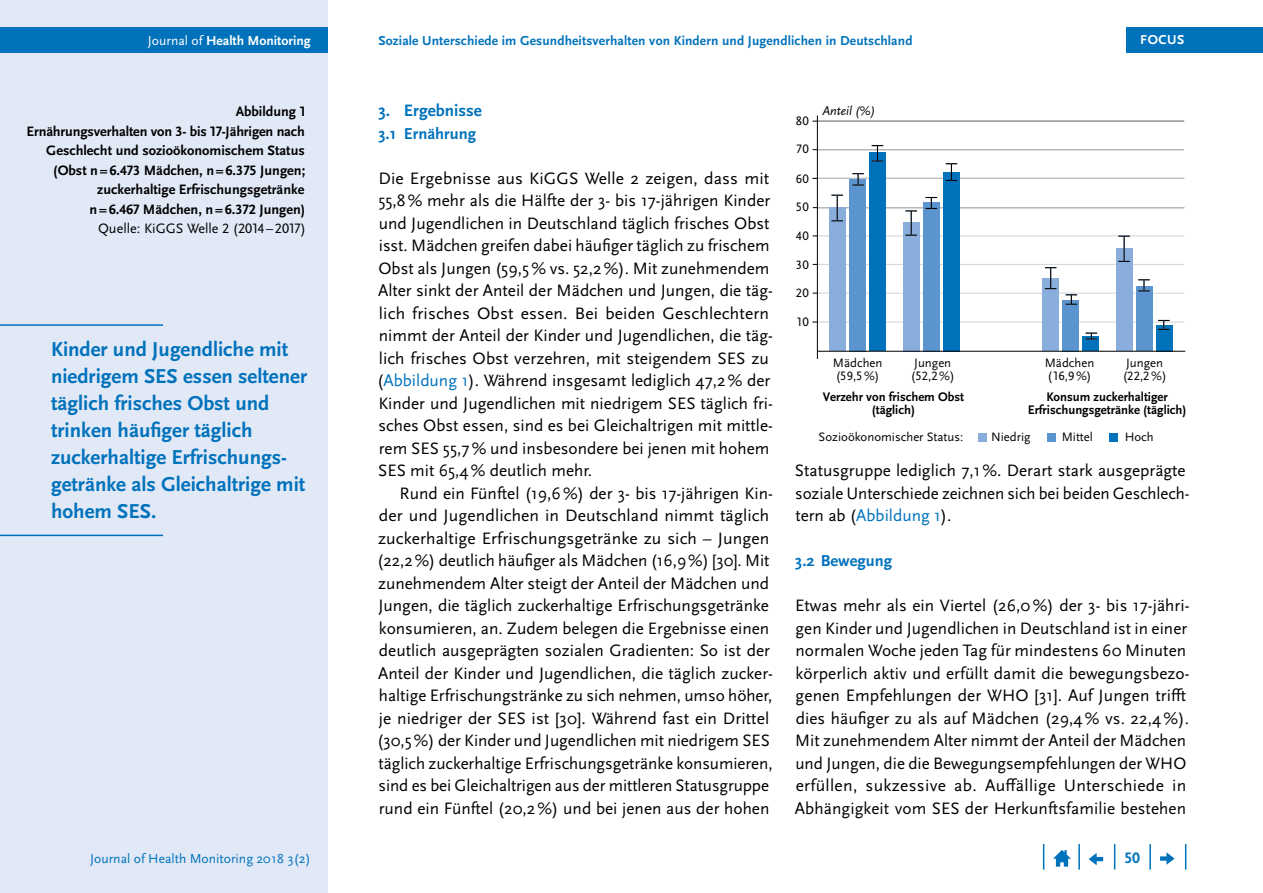
<style>
.page{position:relative;width:1263px;height:893px;background:#fff}
.page>*{position:absolute;margin:0;border:0;box-sizing:border-box;transform-origin:0 0}
.t1{font:700 21px/27px "Scala Sans Pro";color:#0072bc}
.Copy{font:17.25px/22.5px "Scala Sans Pro";color:#000}
.Copy_Einzug{font:17.25px/22.5px "Scala Sans Pro";color:#000}
.t2{font:700 17.25px "Scala Sans Pro";color:#0072bc}
.t3{font:700 16.5px "Scala Sans Pro";color:#0072bc}
.t4{font:700 15.75px "Scala Sans Pro";color:#0072bc}
.t5{font:700 14.25px/19.5px "Scala Sans Pro";color:#000;text-align:right}
.t6{font:14.25px "Scala Sans Pro";color:#000}
.t7{font:13.65px "Scala Sans Pro";color:#0072bc}
.t8{font:700 13.65px "Scala Sans Pro";color:#fff}
.t9{font:700 13.5px "Scala Sans Pro";letter-spacing:.01em;color:#0072bc}
.t10{font:700 13.5px "Scala Sans Pro";letter-spacing:.04em;color:#fff}
.t11{font:700 12.9px/13.5px "Scala Sans Pro";color:#000;text-align:center}
.t12{font:italic 12.9px "Scala Sans Pro";color:#000}
.t13{font:12.75px/13.5px "Scala Sans Pro";color:#000}
.s1{font-weight:400}
.s2{color:#0072bc}
</style>
<div class="page">
<div style="left:0;top:0;width:327px;height:893px;background:#e1e8f6"></div>
<div style="left:0;top:28px;width:327px;height:25px;background:#0072bc"></div>
<svg style="left:1185px;top:844px;width:1px;height:26px"></svg>
<hr style="left:1149px;top:844px;width:2px;height:26px;background:#0072bc">
<svg style="left:1114px;top:844px;width:1px;height:26px"></svg>
<hr style="left:1078px;top:844px;width:2px;height:26px;background:#0072bc">
<svg style="left:1043px;top:844px;width:1px;height:26px"></svg>
<svg style="left:1053px;top:850px;width:18px;height:17px"></svg>
<svg style="left:1089px;top:853px;width:14px;height:12px"></svg>
<svg style="left:1160px;top:852px;width:14px;height:13px"></svg>
<div style="left:1126px;top:28px;width:137px;height:25px;background:#0072bc"></div>
<hr style="left:817px;top:264px;width:367px;height:1px;background:#d1d3d4">
<hr style="left:817px;top:236px;width:367px;height:1px;background:#d1d3d4">
<hr style="left:817px;top:207px;width:367px;height:1px;background:#d1d3d4">
<hr style="left:817px;top:149px;width:367px;height:1px;background:#d1d3d4">
<hr style="left:817px;top:178px;width:367px;height:1px;background:#d1d3d4">
<hr style="left:817px;top:293px;width:367px;height:1px;background:#d1d3d4">
<hr style="left:817px;top:322px;width:367px;height:1px;background:#d1d3d4">
<hr style="left:817px;top:121px;width:367px;height:1px;background:#d1d3d4">
<div style="left:829px;top:208px;width:16px;height:143px;background:#8aaedc"></div>
<div style="left:849px;top:179px;width:17px;height:172px;background:#5b94cf"></div>
<div style="left:869px;top:152px;width:17px;height:199px;background:#0072bc"></div>
<div style="left:903px;top:222px;width:16px;height:129px;background:#8aaedc"></div>
<div style="left:923px;top:202px;width:17px;height:149px;background:#5b94cf"></div>
<div style="left:943px;top:172px;width:17px;height:179px;background:#0072bc"></div>
<div style="left:1042px;top:279px;width:17px;height:72px;background:#8aaedc"></div>
<div style="left:1062px;top:300px;width:17px;height:51px;background:#5b94cf"></div>
<div style="left:1082px;top:337px;width:17px;height:14px;background:#0072bc"></div>
<div style="left:1116px;top:249px;width:16px;height:102px;background:#8aaedc"></div>
<div style="left:1136px;top:286px;width:16px;height:65px;background:#5b94cf"></div>
<div style="left:1156px;top:325px;width:16px;height:26px;background:#0072bc"></div>
<hr style="left:817px;top:351px;width:368px;height:1px;background:#000">
<div style="left:978px;top:433px;width:9px;height:8px;background:#8aaedc"></div>
<div style="left:1047px;top:433px;width:9px;height:8px;background:#5b94cf"></div>
<div style="left:1109px;top:433px;width:8px;height:8px;background:#0072bc"></div>
<hr style="left:817px;top:115px;width:1px;height:244px;background:#000">
<svg style="left:831px;top:195px;width:12px;height:26px"></svg>
<svg style="left:852px;top:173px;width:12px;height:13px"></svg>
<svg style="left:872px;top:145px;width:11px;height:17px"></svg>
<svg style="left:905px;top:210px;width:12px;height:26px"></svg>
<svg style="left:925px;top:197px;width:12px;height:12px"></svg>
<svg style="left:946px;top:163px;width:11px;height:18px"></svg>
<svg style="left:1045px;top:267px;width:11px;height:22px"></svg>
<svg style="left:1065px;top:294px;width:12px;height:11px"></svg>
<svg style="left:1086px;top:333px;width:11px;height:6px"></svg>
<svg style="left:1118px;top:261px;width:12px;height:1px"></svg>
<hr style="left:1123px;top:236px;width:2px;height:25px;background:#000">
<svg style="left:1138px;top:279px;width:12px;height:12px"></svg>
<svg style="left:1158px;top:320px;width:11px;height:10px"></svg>
<hr style="left:0;top:324px;width:163px;height:2px;background:#0072bc">
<hr style="left:0;top:535px;width:163px;height:1px;background:#0072bc">
<p class="t8" style="left:148px;top:33px;width:164px"><span class="s1">Journal of</span> Health Monitoring</p>
<p class="t9" style="left:378px;top:33px;width:536px">Soziale Unterschiede im Gesundheitsverhalten von Kindern und Jugendlichen in Deutschland</p>
<p class="t10" style="left:1140px;top:32px;width:46px">FOCUS</p>
<p class="t5" style="left:27px;top:102px;width:280px">Abbildung 1<br>Ernährungsverhalten von 3- bis 17-Jährigen nach Geschlecht und sozioökonomischem Status (Obst n=6.473 Mädchen, n=6.375 Jungen; zuckerhaltige Erfrischungsgetränke<br>n=6.467 Mädchen, n=6.372 Jungen)</p>
<p class="t6" style="left:98px;top:220px;width:209px">Quelle: KiGGS Welle 2 (2014 –2017)</p>
<p class="t1" style="left:51px;top:335px;width:258px">Kinder und Jugendliche mit niedrigem SES essen seltener täglich frisches Obst und trinken häufiger täglich zuckerhaltige Erfrischungs&shy;getränke als Gleichaltrige mit hohem SES.</p>
<h1 class="t2" style="left:378px;top:100px;width:105px">3. Ergebnisse</h1>
<h2 class="t3" style="left:378px;top:123px;width:99px">3.1 Ernährung</h2>
<p class="Copy" style="left:377px;top:167px;width:397px">Die Ergebnisse aus KiGGS Welle 2 zeigen, dass mit 55,8% mehr als die Hälfte der 3- bis 17-jährigen Kinder und Jugendlichen in Deutschland täglich frisches Obst isst. Mädchen greifen dabei häufiger täglich zu frischem Obst als Jungen (59,5% vs. 52,2%). Mit zunehmendem Alter sinkt der Anteil der Mädchen und Jungen, die täg&shy;lich frisches Obst essen. Bei beiden Geschlechtern nimmt der Anteil der Kinder und Jugendlichen, die täg&shy;lich frisches Obst verzehren, mit steigendem SES zu (<span class="s2">Abbildung 1</span>). Während insgesamt lediglich 47,2% der Kinder und Jugendlichen mit niedrigem SES täglich fri&shy;sches Obst essen, sind es bei Gleichaltrigen mit mittle&shy;rem SES 55,7% und insbesondere bei jenen mit hohem SES mit 65,4% deutlich mehr.</p>
<p class="Copy_Einzug" style="left:377px;top:482px;width:397px;text-indent:22px">Rund ein Fünftel (19,6%) der 3- bis 17-jährigen Kin&shy;der und Jugendlichen in Deutschland nimmt täglich zuckerhaltige Erfrischungsgetränke zu sich – Jungen (22,2%) deutlich häufiger als Mädchen (16,9%) [30]. Mit zunehmendem Alter steigt der Anteil der Mädchen und Jungen, die täglich zuckerhaltige Erfrischungsgetränke konsumieren, an. Zudem belegen die Ergebnisse einen deutlich ausgeprägten sozialen Gradienten: So ist der Anteil der Kinder und Jugendlichen, die täglich zucker&shy;haltige Erfrischungstränke zu sich nehmen, umso höher, je niedriger der SES ist [30]. Während fast ein Drittel (30,5%) der Kinder und Jugendlichen mit niedrigem SES täglich zuckerhaltige Erfrischungsgetränke konsumieren, sind es bei Gleichaltrigen aus der mittleren Statusgruppe rund ein Fünftel (20,2%) und bei jenen aus der hohen</p>
<p class="t13" style="left:796px;top:114px;width:14px">80</p>
<p class="t13" style="left:796px;top:142px;width:14px">70</p>
<p class="t13" style="left:796px;top:172px;width:14px">60</p>
<p class="t13" style="left:796px;top:200px;width:14px">50</p>
<p class="t13" style="left:796px;top:229px;width:14px">40</p>
<p class="t13" style="left:796px;top:258px;width:14px">30</p>
<p class="t13" style="left:796px;top:286px;width:14px">20</p>
<p class="t13" style="left:796px;top:315px;width:14px">10</p>
<p class="t12" style="left:822px;top:103px;width:54px">Anteil (%)</p>
<p class="t13" style="left:833px;top:356px;width:51px">Mädchen (59,5%)</p>
<p class="t13" style="left:911px;top:356px;width:45px">Jungen (52,2%)</p>
<p class="t13" style="left:1045px;top:356px;width:51px">Mädchen (16,9%)</p>
<p class="t13" style="left:1123px;top:356px;width:45px">Jungen (22,2%)</p>
<p class="t11" style="left:823px;top:390px;width:143px">Verzehr von frischem Obst (täglich)</p>
<p class="t11" style="left:1028px;top:390px;width:160px">Konsum zuckerhaltiger<br>Erfrischungsgetränke (täglich)</p>
<p class="t13" style="left:819px;top:430px;width:146px">Sozioökonomischer Status:</p>
<p class="t13" style="left:991px;top:430px;width:41px">Niedrig</p>
<p class="t13" style="left:1125px;top:430px;width:31px">Hoch</p>
<p class="t13" style="left:1062px;top:430px;width:33px">Mittel</p>
<p class="Copy_Einzug" style="left:795px;top:459px;width:396px">Statusgruppe lediglich 7,1%. Derart stark ausgeprägte soziale Unterschiede zeichnen sich bei beiden Geschlech&shy;tern ab (<span class="s2">Abbildung 1</span>).</p>
<h2 class="t3" style="left:795px;top:551px;width:98px">3.2 Bewegung</h2>
<p class="Copy" style="left:795px;top:594px;width:396px">Etwas mehr als ein Viertel (26,0%) der 3- bis 17-jähri&shy;gen Kinder und Jugendlichen in Deutschland ist in einer normalen Woche jeden Tag für mindestens 60 Minuten körperlich aktiv und erfüllt damit die bewegungsbezo&shy;genen Empfehlungen der WHO [31]. Auf Jungen trifft dies häufiger zu als auf Mädchen (29,4% vs. 22,4 %).<br>Mit zunehmendem Alter nimmt der Anteil der Mädchen und Jungen, die die Bewegungsempfehlungen der WHO erfüllen, sukzessive ab. Auffällige Unterschiede in Abhängigkeit vom SES der Herkunftsfamilie bestehen</p>
<p class="t7" style="left:90px;top:850px;width:222px">Journal of Health Monitoring 2018 3(2)</p>
<p class="t4" style="left:1124px;top:849px;width:17px">50</p>
</div>
